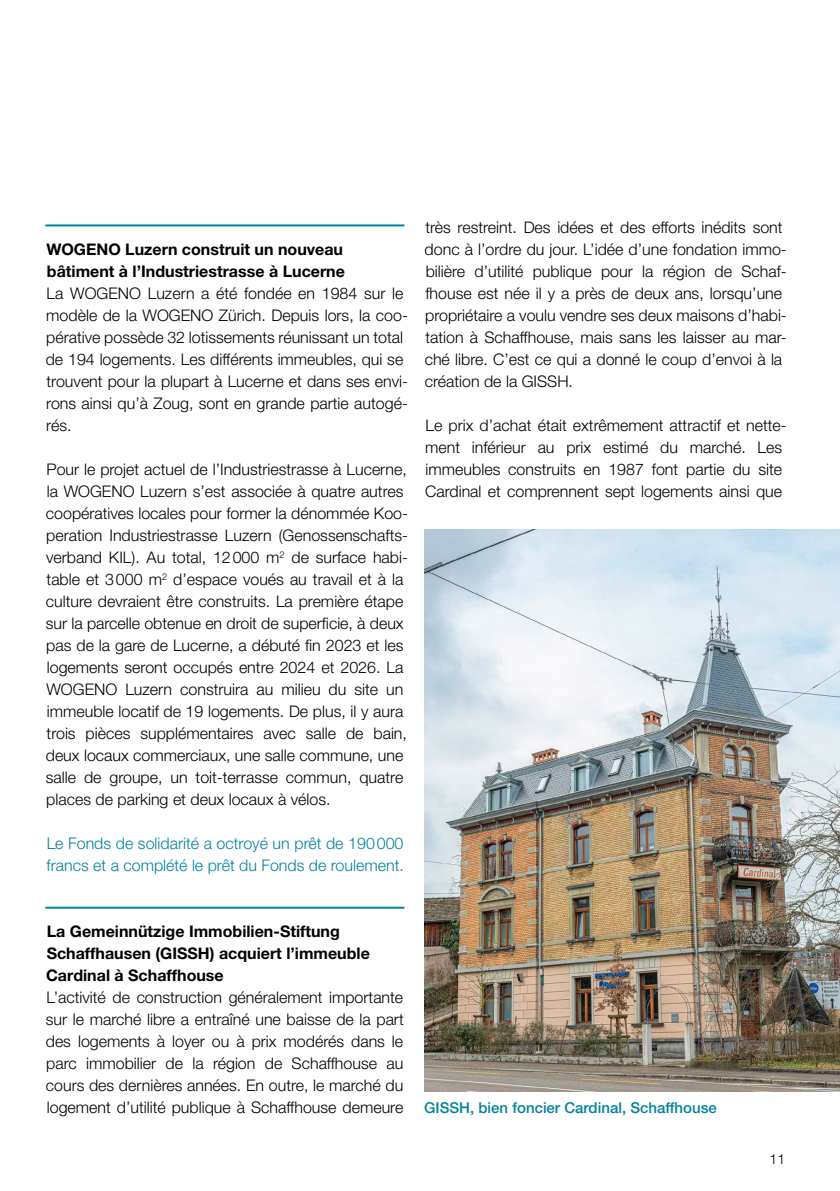
<style>
.page{position:relative;width:840px;height:1191px;background:#fff}
.page>*{position:absolute;margin:0;border:0;box-sizing:border-box;transform-origin:0 0}
.t1{font:300 16px/22px "Helvetica Neue LT Pro";color:#000}
.t2{font:700 16px/22px "Helvetica Neue LT Pro";color:#000}
.t3{font:300 16px/22px "Helvetica Neue LT Pro";color:#00839d}
.t4{font:500 15px "Helvetica Neue LT Pro";color:#00839d}
.t5{font:300 14px "Helvetica Neue LT Pro";color:#000}
</style>
<div class="page">
<hr style="left:45px;top:224px;width:359px;height:2px;background:#00839d">
<hr style="left:45px;top:906px;width:359px;height:2px;background:#00839d">
<img style="left:424px;top:529px;width:415px;height:562px">
<p class="t2" style="left:46px;top:238px;width:300px">WOGENO Luzern construit un nouveau bâtiment à l’Industriestrasse à Lucerne</p>
<p class="t1" style="left:46px;top:282px;width:363px">La WOGENO Luzern a été fondée en 1984 sur le modèle de la WOGENO Zürich. Depuis lors, la coo&shy;pérative possède 32 lotissements réunissant un total de 194 logements. Les différents immeubles, qui se trouvent pour la plupart à Lucerne et dans ses envi&shy;rons ainsi qu’à Zoug, sont en grande partie autogé&shy;rés.</p>
<p class="t1" style="left:46px;top:458px;width:363px">Pour le projet actuel de l’Industriestrasse à Lucerne, la WOGENO Luzern s’est associée à quatre autres coopératives locales pour former la dénommée Koo&shy;peration Industriestrasse Luzern (Genossenschafts&shy;verband KIL). Au total, 12000 m<sup>2</sup> de surface habi&shy;table et 3000 m<sup>2</sup> d’espace voués au travail et à la culture devraient être construits. La première étape sur la parcelle obtenue en droit de superficie, à deux pas de la gare de Lucerne, a débuté fin 2023 et les logements seront occupés entre 2024 et 2026. La WOGENO Luzern construira au milieu du site un immeuble locatif de 19 logements. De plus, il y aura trois pièces supplémentaires avec salle de bain, deux locaux commerciaux, une salle commune, une salle de groupe, un toit-terrasse commun, quatre places de parking et deux locaux à vélos.</p>
<p class="t3" style="left:47px;top:832px;width:358px">Le Fonds de solidarité a octroyé un prêt de 190000 francs et a complété le prêt du Fonds de roulement.</p>
<p class="t1" style="left:424px;top:216px;width:363px">très restreint. Des idées et des efforts inédits sont donc à l’ordre du jour. L’idée d’une fondation immo&shy;bilière d’utilité publique pour la région de Schaf&shy;fhouse est née il y a près de deux ans, lorsqu’une propriétaire a voulu vendre ses deux maisons d’habi&shy;tation à Schaffhouse, mais sans les laisser au mar&shy;ché libre. C’est ce qui a donné le coup d’envoi à la création de la GISSH.</p>
<p class="t1" style="left:425px;top:414px;width:363px">Le prix d’achat était extrêmement attractif et nette&shy;ment inférieur au prix estimé du marché. Les immeubles construits en 1987 font partie du site Cardinal et comprennent sept logements ainsi que</p>
<p class="t2" style="left:46px;top:920px;width:325px">La Gemeinnützige Immobilien-Stiftung<br>Schaffhausen (GISSH) acquiert l’immeuble<br>Cardinal à Schaffhouse</p>
<p class="t1" style="left:46px;top:986px;width:359px;text-align:justify">L’activité de construction généralement importante sur le marché libre a entraîné une baisse de la part des logements à loyer ou à prix modérés dans le parc immobilier de la région de Schaffhouse au cours des dernières années. En outre, le marché du logement d’utilité publique à Schaffhouse demeure</p>
<p class="t4" style="left:424px;top:1099px;width:294px">GISSH, bien foncier Cardinal, Schaffhouse</p>
<p class="t5" style="left:769px;top:1150px;width:17px">11</p>
</div>
